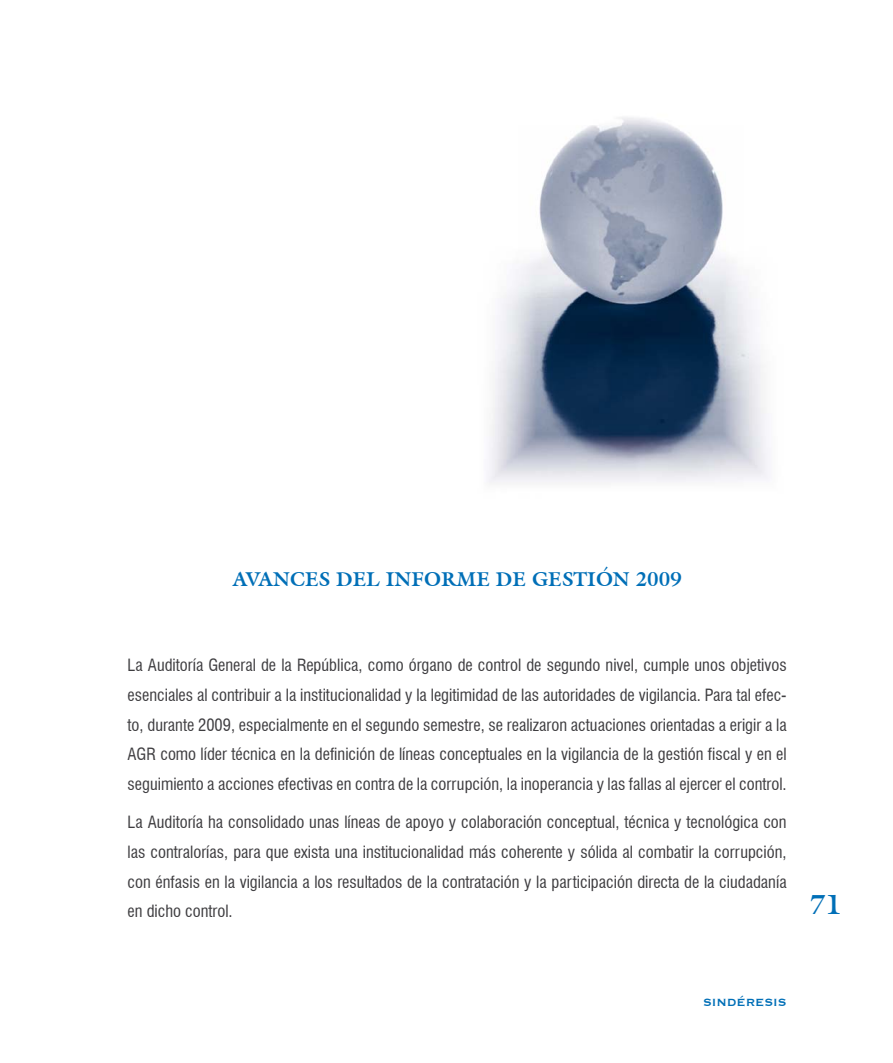
<style>
.page{position:relative;width:893px;height:1063px;background:#fff}
.page>*{position:absolute;margin:0;border:0;box-sizing:border-box;transform-origin:0 0}
.t1{font:700 27px "Galliard IT Cby BT";color:#006fb7}
.t2{font:700 19.5px "Galliard IT Cby BT";color:#006fb7}
.t3{font:condensed 16.5px/29.7px "Swiss 721 BT";color:#3e3d40;text-align:justify}
.t4{font:700 13.5px "Copperplate Gothic BT";color:#006fb7}
</style>
<div class="page">
<img style="left:488px;top:117px;width:280px;height:366px">
<p class="t2" style="left:232px;top:567px;width:451px">AVANCES DEL INFORME DE GESTIÓN 2009</p>
<p class="t3" style="left:128px;top:651px;width:661px">La Auditoría General de la República, como órgano de control de segundo nivel, cumple unos objetivos esenciales al contribuir a la institucionalidad y la legitimidad de las autoridades de vigilancia. Para tal efec&shy;to, durante 2009, especialmente en el segundo semestre, se realizaron actuaciones orientadas a erigir a la AGR como líder técnica en la definición de líneas conceptuales en la vigilancia de la gestión fiscal y en el seguimiento a acciones efectivas en contra de la corrupción, la inoperancia y las fallas al ejercer el control.</p>
<p class="t3" style="left:128px;top:807px;width:661px">La Auditoría ha consolidado unas líneas de apoyo y colaboración conceptual, técnica y tecnológica con las contralorías, para que exista una institucionalidad más coherente y sólida al combatir la corrupción, con énfasis en la vigilancia a los resultados de la contratación y la participación directa de la ciudadanía en dicho control.</p>
<h1 class="t1" style="left:810px;top:887px;width:34px">71</h1>
<p class="t4" style="left:703px;top:995px;width:85px">SINDÉRESIS</p>
</div>
